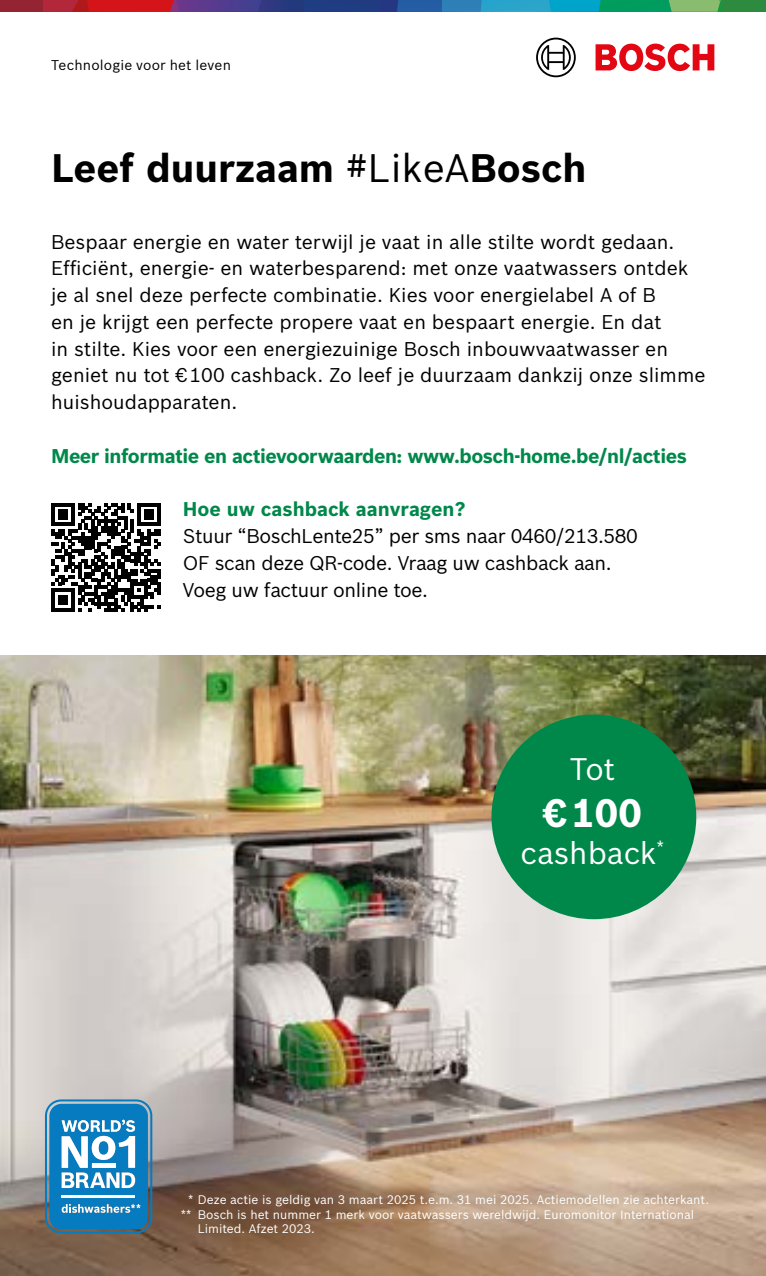
<style>
.page{position:relative;width:766px;height:1276px;background:#fff}
.page>*{position:absolute;margin:0;border:0;box-sizing:border-box;transform-origin:0 0}
.t1{font:700 38.93px "Bosch Sans";color:#000}
.t2{font:700 38.93px "Bosch Sans";color:#fff}
.t3{font:30.6px "Bosch Sans";color:#fff}
.t4{font:19.35px/26.8px "Bosch Sans";color:#000}
.t5{font:19.35px/26.8px "Bosch Sans";letter-spacing:-.02em;color:#000}
.t6{font:700 19.35px "Bosch Sans";letter-spacing:-.025em;color:#00884b}
.t7{font:700 19.35px "Bosch Sans";color:#00884b}
.t8{font:13.72px "Bosch Sans";letter-spacing:.015em;color:#000}
.t9{font:12.15px "Bosch Sans";color:#fff}
.s1{font-weight:400}
</style>
<div class="page">
<div style="left:0;top:0;width:43px;height:12px;background:#942432"></div>
<svg style="left:43px;top:0;width:722px;height:12px;background:#496379"></svg>
<svg style="left:595px;top:44px;width:119px;height:27px"></svg>
<svg style="left:536px;top:38px;width:39px;height:39px"></svg>
<svg style="left:52px;top:503px;width:108px;height:109px"></svg>
<img style="left:0;top:655px;width:765px;height:621px">
<div style="left:491px;top:714px;width:205px;height:205px;background:#00884b;border-radius:50%"></div>
<svg style="left:45px;top:1099px;width:107px;height:134px"></svg>
<p class="t8" style="left:51px;top:57px;width:181px">Technologie voor het leven</p>
<h1 class="t1" style="left:51px;top:144px;width:537px">Leef duurzaam <span class="s1">#LikeA</span>Bosch</h1>
<p class="t4" style="left:51px;top:228px;width:655px">Bespaar energie en water terwijl je vaat in alle stilte wordt gedaan.<br>Efficiënt, energie- en waterbesparend: met onze vaatwassers ontdek je al snel deze perfecte combinatie. Kies voor energielabel A of B<br>en je krijgt een perfecte propere vaat en bespaart energie. En dat<br>in stilte. Kies voor een energiezuinige Bosch inbouwvaatwasser en geniet nu tot €100 cashback. Zo leef je duurzaam dankzij onze slimme huishoudapparaten.</p>
<p class="t6" style="left:51px;top:444px;width:637px">Meer informatie en actievoorwaarden: www.bosch-home.be/nl/acties</p>
<p class="t7" style="left:183px;top:497px;width:284px">Hoe uw cashback aanvragen?</p>
<p class="t5" style="left:183px;top:522px;width:456px">Stuur “BoschLente25” per sms naar 0460/213.580<br>OF scan deze QR-code. Vraag uw cashback aan.<br>Voeg uw factuur online toe.</p>
<h2 class="t3" style="left:569px;top:750px;width:47px">Tot</h2>
<h1 class="t2" style="left:543px;top:788px;width:100px">€100</h1>
<h2 class="t3" style="left:520px;top:834px;width:145px">cashback<sup>*</sup></h2>
<p class="t9" style="left:188px;top:1192px;width:522px">* Deze actie is geldig van 3 maart 2025 t.e.m. 31 mei 2025. Actiemodellen zie achterkant.</p>
<p class="t9" style="left:181px;top:1206px;width:515px">** Bosch is het nummer 1 merk voor vaatwassers wereldwijd. Euromonitor International</p>
<p class="t9" style="left:198px;top:1221px;width:118px">Limited. Afzet 2023.</p>
</div>
